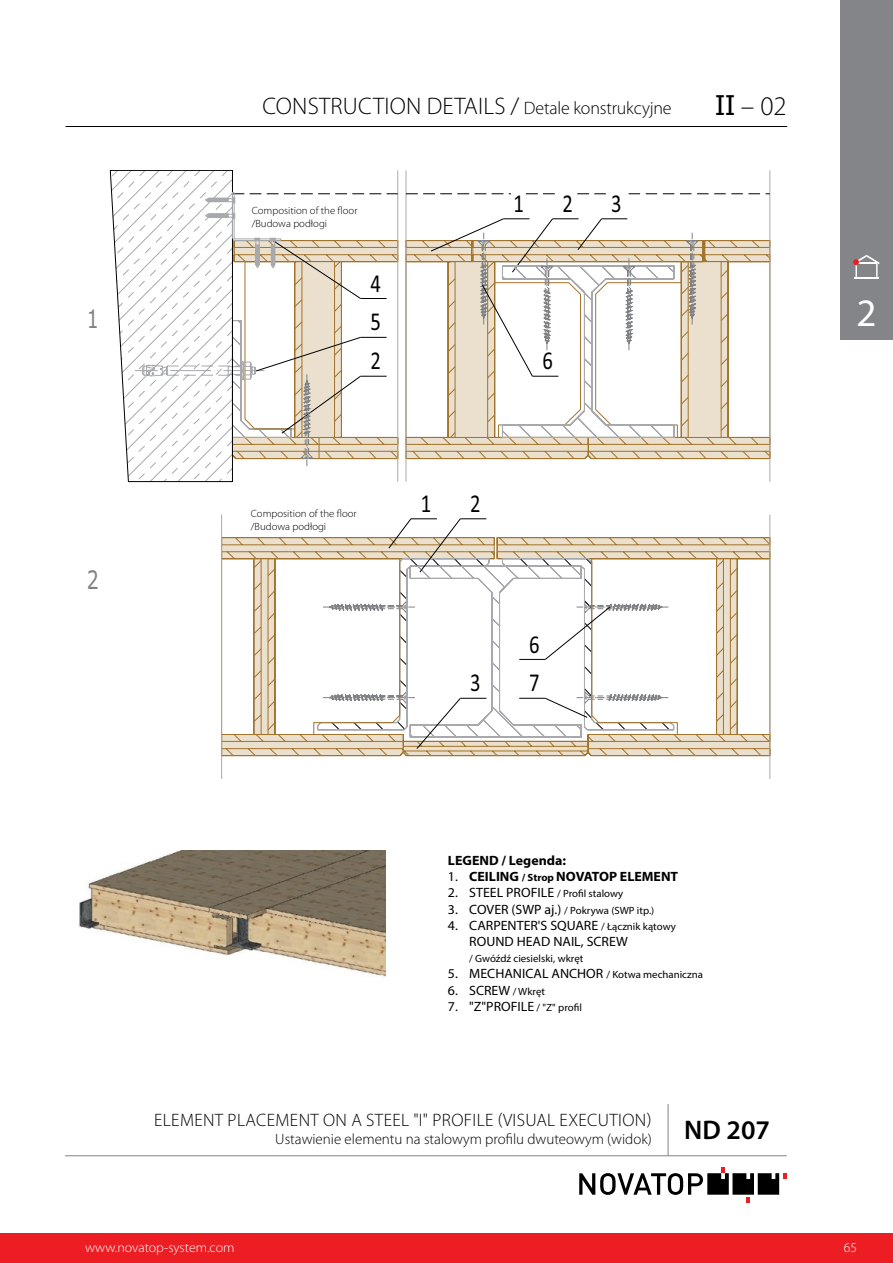
<style>
.page{position:relative;width:893px;height:1263px;background:#fff}
.page>*{position:absolute;margin:0;border:0;box-sizing:border-box;transform-origin:0 0}
.t1{font:39px "Myriad Pro";color:#fff}
.t2{font:300 27px "Myriad Pro";color:#000}
.t3{font:600 27px "Myriad Pro";color:#000}
.t4{font:25.95px "Calibri";color:#000;scale:.8 1}
.t5{font:25.5px "Verdana";color:#808285;scale:.75 1}
.t6{font:300 24px "Myriad Pro";letter-spacing:.01em;color:#000}
.t7{font:300 18px "Myriad Pro";letter-spacing:.02em;color:#000}
.t8{font:300 15px "Myriad Pro";color:#000}
.t9{font:13.5px/16.2px "Myriad Pro";color:#000}
.t10{font:700 13.5px "Myriad Pro";color:#000}
.t11{font:300 13.5px "Myriad Pro";color:#fff}
.t12{font:300 10.5px/12.8px "Myriad Pro";color:#000}
.t13{font:10.5px "Myriad Pro";color:#000}
.s1{font-size:18px}
.s2{font-family:"Tahoma";font-weight:400}
.s3{font-weight:400}
.s4{font-size:10.5px}
.s5{font-size:13.5px}
</style>
<div class="page">
<hr style="left:66px;top:126px;width:721px;height:1px;background:#000">
<div style="left:840px;top:0;width:53px;height:339px;background:#838588"></div>
<svg style="left:853px;top:255px;width:27px;height:23px"></svg>
<svg style="left:579px;top:1167px;width:208px;height:36px"></svg>
<hr style="left:65px;top:1155px;width:722px;height:1px;background:#808285">
<hr style="left:668px;top:1104px;width:1px;height:52px;background:#808285">
<div style="left:0;top:1233px;width:893px;height:30px;background:#ed1d24"></div>
<hr style="left:769px;top:514px;width:1px;height:265px;background:#a7a9ac">
<hr style="left:221px;top:514px;width:1px;height:265px;background:#a7a9ac">
<svg style="left:110px;top:170px;width:660px;height:585px"></svg>
<img style="left:79px;top:850px;width:306px;height:127px">
<div style="left:252px;top:201px;width:117px;height:32px;background:#fff"></div>
<div style="left:251px;top:503px;width:117px;height:32px;background:#fff"></div>
<h3 class="t5" style="left:87px;top:301px;width:18px">1</h3>
<h3 class="t5" style="left:87px;top:562px;width:18px">2</h3>
<h3 class="t6" style="left:262px;top:92px;width:411px">CONSTRUCTION DETAILS / <span class="s1">Detale konstrukcyjne</span></h3>
<p class="t12" style="left:252px;top:204px;width:107px">Composition of the floor /Budowa podłogi</p>
<h3 class="t4" style="left:513px;top:185px;width:15px">1</h3>
<h3 class="t4" style="left:562px;top:185px;width:15px">2</h3>
<h3 class="t4" style="left:611px;top:185px;width:15px">3</h3>
<h3 class="t4" style="left:370px;top:265px;width:15px">4</h3>
<h3 class="t4" style="left:370px;top:304px;width:15px">5</h3>
<h3 class="t4" style="left:370px;top:343px;width:15px">2</h3>
<h3 class="t4" style="left:542px;top:343px;width:15px">6</h3>
<h2 class="t2" style="left:715px;top:89px;width:73px"><span class="s2">II</span> – 02</h2>
<p class="t12" style="left:251px;top:507px;width:107px">Composition of the floor /Budowa podłogi</p>
<h3 class="t4" style="left:421px;top:485px;width:15px">1</h3>
<h3 class="t4" style="left:470px;top:485px;width:15px">2</h3>
<h3 class="t4" style="left:529px;top:626px;width:15px">6</h3>
<h3 class="t4" style="left:470px;top:665px;width:15px">3</h3>
<h3 class="t4" style="left:529px;top:665px;width:15px">7</h3>
<p class="t10" style="left:448px;top:852px;width:120px">LEGEND / Legenda:</p>
<p class="t10" style="left:448px;top:868px;width:232px"><span class="s3">1.</span> CEILING <span class="s4">/ Strop</span> NOVATOP ELEMENT</p>
<p class="t9" style="left:448px;top:885px;width:177px">2. STEEL PROFILE <span class="s4">/ Profil stalowy</span></p>
<p class="t13" style="left:448px;top:904px;width:208px"><span class="s5">3. COVER (SWP aj.)</span> / Pokrywa (SWP itp.)</p>
<p class="t9" style="left:469px;top:917px;width:208px;text-indent:-21px">4. CARPENTER'S SQUARE <span class="s4">/ Łącznik kątowy<br></span>ROUND HEAD NAIL, SCREW</p>
<p class="t13" style="left:469px;top:952px;width:116px">/ Gwóźdź ciesielski, wkręt</p>
<p class="t9" style="left:448px;top:966px;width:256px">5. MECHANICAL ANCHOR <span class="s4">/ Kotwa mechaniczna</span></p>
<p class="t9" style="left:448px;top:982px;width:99px">6. SCREW <span class="s4">/ Wkręt</span></p>
<p class="t9" style="left:448px;top:998px;width:135px">7. "Z"PROFILE <span class="s4">/ "Z" profil</span></p>
<h3 class="t7" style="left:154px;top:1109px;width:499px">ELEMENT PLACEMENT ON A STEEL "I" PROFILE (VISUAL EXECUTION)</h3>
<p class="t8" style="left:275px;top:1130px;width:378px">Ustawienie elementu na stalowym profilu dwuteowym (widok)</p>
<h2 class="t3" style="left:684px;top:1112px;width:87px">ND 207</h2>
<h1 class="t1" style="left:857px;top:289px;width:22px">2</h1>
<p class="t11" style="left:85px;top:1239px;width:151px">www.novatop-system.com</p>
<p class="t11" style="left:844px;top:1239px;width:15px">65</p>
</div>
